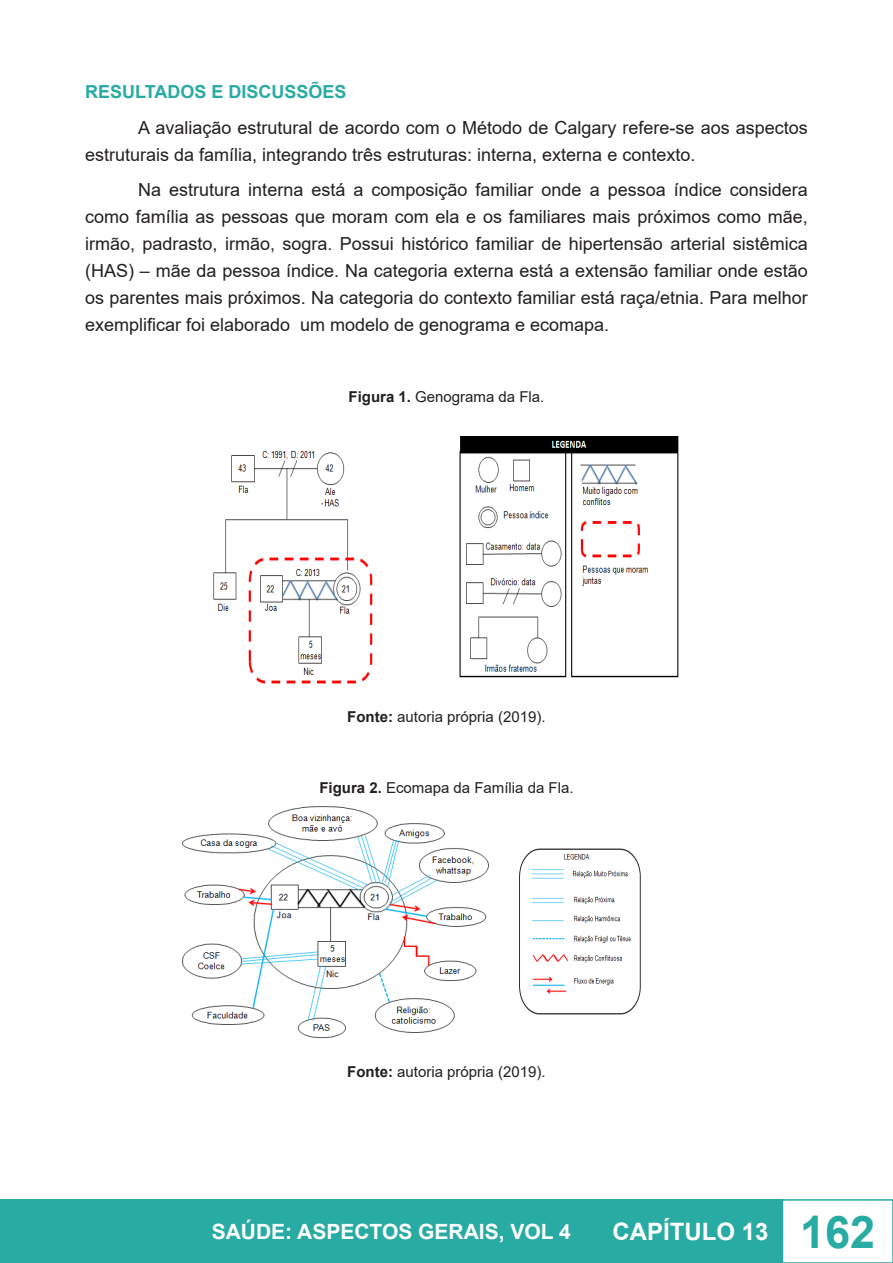
<style>
.page{position:relative;width:893px;height:1263px;background:#fff}
.page>*{position:absolute;margin:0;border:0;box-sizing:border-box;transform-origin:0 0}
.t1{font:700 24px "Arial";color:#fff}
.t2{font:700 21px "Arial";color:#fff}
.t3{font:18px/27px "Arial";color:#231f20}
.Heading_1{font:700 18px "Arial";color:#28aba3}
.t4{font:15px "Arial";color:#231f20}
.s1{font-weight:700}
.s2{font-size:45px;color:#28aba3}
</style>
<div class="page">
<div style="left:0;top:1200px;width:782px;height:63px;background:#28aba3"></div>
<div style="left:782px;top:1199px;width:111px;height:64px;border:2px solid #28aba3"></div>
<img style="left:213px;top:450px;width:160px;height:234px">
<img style="left:459px;top:436px;width:220px;height:242px">
<img style="left:183px;top:806px;width:306px;height:233px">
<img style="left:519px;top:848px;width:122px;height:167px">
<p class="Heading_1" style="left:85px;top:79px;width:263px">RESULTADOS E DISCUSSÕES</p>
<p class="t3" style="left:85px;top:114px;width:724px;text-indent:53px">A avaliação estrutural de acordo com o Método de Calgary refere-se aos aspectos estruturais da família, integrando três estruturas: interna, externa e contexto.</p>
<p class="t3" style="left:85px;top:176px;width:724px;text-align:justify;text-indent:53px">Na estrutura interna está a composição familiar onde a pessoa índice considera como família as pessoas que moram com ela e os familiares mais próximos como mãe, irmão, padrasto, irmão, sogra. Possui histórico familiar de hipertensão arterial sistêmica (HAS) – mãe da pessoa índice. Na categoria externa está a extensão familiar onde estão os parentes mais próximos. Na categoria do contexto familiar está raça/etnia. Para melhor exemplificar foi elaborado um modelo de genograma e ecomapa.</p>
<p class="t4" style="left:348px;top:387px;width:197px"><span class="s1">Figura 1.</span> Genograma da Fla.</p>
<p class="t4" style="left:347px;top:706px;width:200px"><span class="s1">Fonte:</span> autoria própria (2019).</p>
<p class="t4" style="left:319px;top:777px;width:256px"><span class="s1">Figura 2.</span> Ecomapa da Família da Fla.</p>
<p class="t4" style="left:347px;top:1061px;width:200px"><span class="s1">Fonte:</span> autoria própria (2019).</p>
<p class="t2" style="left:212px;top:1217px;width:361px">SAÚDE: ASPECTOS GERAIS, VOL 4</p>
<h1 class="t1" style="left:612px;top:1215px;width:264px">CAPÍTULO 13 <span class="s2">162</span></h1>
</div>
